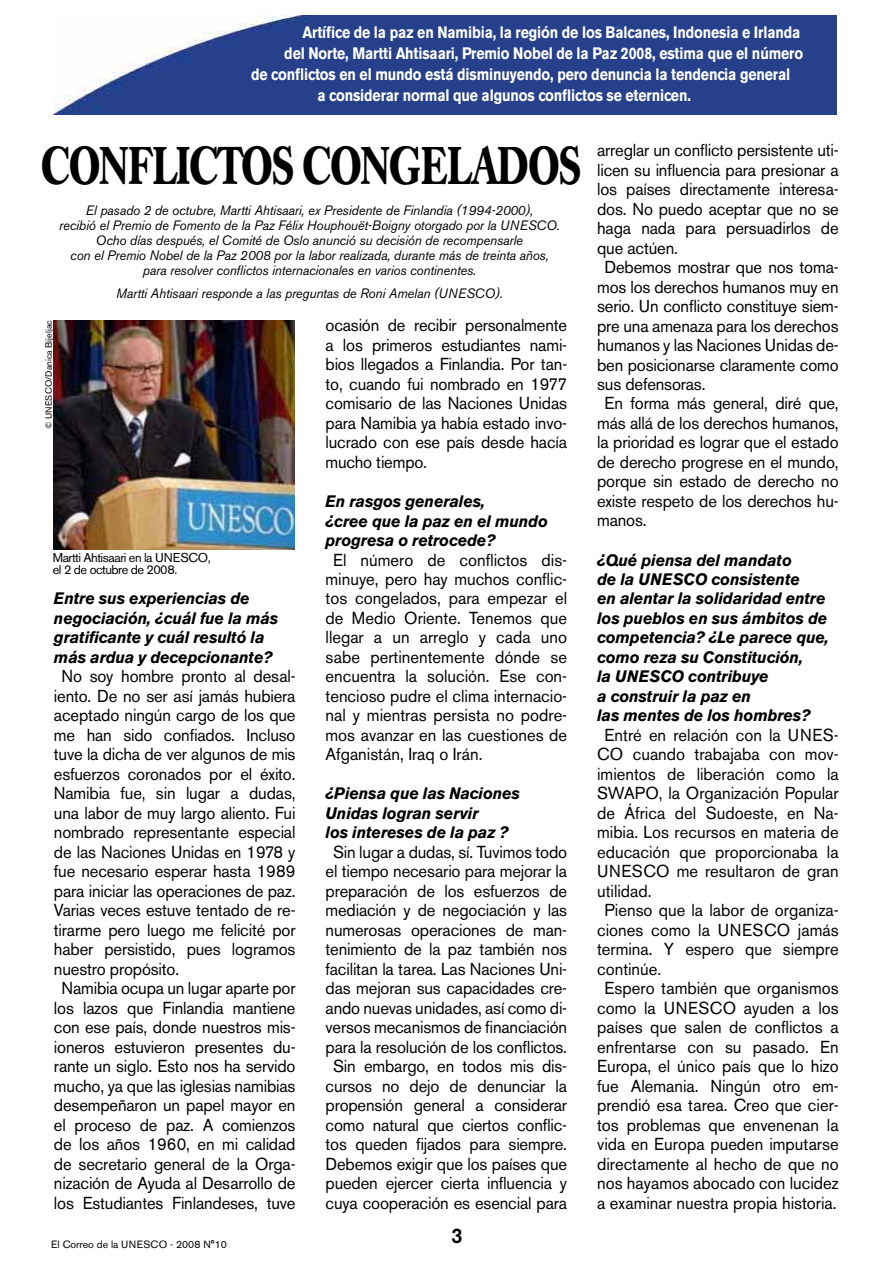
<style>
.page{position:relative;width:893px;height:1263px;background:#fff}
.page>*{position:absolute;margin:0;border:0;box-sizing:border-box;transform-origin:0 0}
.t1{font:700 52.5px "Caslon Book BE";letter-spacing:-.02em;color:#000;scale:.71 1}
.t2{font:500 21px "Akzidenz Grotesk BE";color:#000;scale:.96 1}
.t3{font:17.25px/19.5px "Akzidenz Grotesk BE";letter-spacing:-.01em;color:#000;text-align:justify;scale:.96 1}
.t4{font:italic 700 16.5px/19.5px "Akzidenz Grotesk BE";letter-spacing:-.01em;color:#000;scale:.96 1}
.t5{font:700 16.5px "Akzidenz Grotesk BE";letter-spacing:-.01em;color:#fff;scale:.85 1}
.t6{font:italic 13.5px/15px "Akzidenz Grotesk BE";letter-spacing:-.01em;color:#000;text-align:center;scale:.96 1}
.t7{font:12.75px/12px "Akzidenz Grotesk BE";letter-spacing:-.04em;color:#000}
.t8{font:10.5px "Akzidenz Grotesk BE";color:#000}
.t9{font:9px "Akzidenz Grotesk BE";color:#000}
</style>
<div class="page">
<img style="left:54px;top:15px;width:782px;height:100px">
<img style="left:53px;top:320px;width:242px;height:229px">
<p class="t5" style="left:303px;top:27px;width:587px">Artífice de la paz en Namibia, la región de los Balcanes, Indonesia e Irlanda</p>
<p class="t5" style="left:284px;top:48px;width:612px">del Norte, Martti Ahtisaari, Premio Nobel de la Paz 2008, estima que el número</p>
<p class="t5" style="left:251px;top:69px;width:636px">de conflictos en el mundo está disminuyendo, pero denuncia la tendencia general</p>
<p class="t5" style="left:317px;top:90px;width:441px">a considerar normal que algunos conflictos se eternicen.</p>
<p class="t3" style="left:597px;top:142px;width:253px">arreglar un conflicto persistente uti-</p>
<p class="t3" style="left:597px;top:162px;width:253px">licen su influencia para presionar a</p>
<p class="t3" style="left:597px;top:181px;width:253px">los países directamente interesa-</p>
<p class="t3" style="left:597px;top:201px;width:253px">dos. No puedo aceptar que no se</p>
<p class="t3" style="left:597px;top:220px;width:253px">haga nada para persuadirlos de</p>
<p class="t3" style="left:597px;top:240px;width:86px">que actúen.</p>
<p class="t3" style="left:605px;top:259px;width:245px">Debemos mostrar que nos toma-</p>
<p class="t3" style="left:597px;top:279px;width:253px">mos los derechos humanos muy en</p>
<p class="t3" style="left:597px;top:298px;width:253px">serio. Un conflicto constituye siem-</p>
<p class="t3" style="left:597px;top:318px;width:253px">pre una amenaza para los derechos</p>
<p class="t3" style="left:597px;top:337px;width:253px">humanos y las Naciones Unidas de-</p>
<p class="t3" style="left:597px;top:357px;width:253px">ben posicionarse claramente como</p>
<p class="t3" style="left:597px;top:376px;width:114px">sus defensoras.</p>
<p class="t3" style="left:605px;top:396px;width:245px">En forma más general, diré que,</p>
<p class="t3" style="left:597px;top:415px;width:253px">más allá de los derechos humanos,</p>
<p class="t3" style="left:597px;top:435px;width:253px">la prioridad es lograr que el estado</p>
<p class="t3" style="left:597px;top:454px;width:253px">de derecho progrese en el mundo,</p>
<p class="t3" style="left:597px;top:473px;width:253px">porque sin estado de derecho no</p>
<p class="t3" style="left:597px;top:493px;width:253px">existe respeto de los derechos hu-</p>
<p class="t3" style="left:597px;top:512px;width:53px">manos.</p>
<p class="t4" style="left:597px;top:551px;width:243px">¿Qué piensa del mandato<br>de la UNESCO consistente<br>en alentar la solidaridad entre los pueblos en sus ámbitos de competencia? ¿Le parece que, como reza su Constitución,<br>la UNESCO contribuye<br>a construir la paz en<br>las mentes de los hombres?</p>
<p class="t3" style="left:605px;top:727px;width:245px">Entré en relación con la UNES-</p>
<p class="t3" style="left:597px;top:746px;width:253px">CO cuando trabajaba con mov-</p>
<p class="t3" style="left:597px;top:766px;width:253px">imientos de liberación como la</p>
<p class="t3" style="left:597px;top:785px;width:253px">SWAPO, la Organización Popular</p>
<p class="t3" style="left:597px;top:805px;width:253px">de África del Sudoeste, en Na-</p>
<p class="t3" style="left:597px;top:824px;width:253px">mibia. Los recursos en materia de</p>
<p class="t3" style="left:597px;top:844px;width:253px">educación que proporcionaba la</p>
<p class="t3" style="left:597px;top:863px;width:253px">UNESCO me resultaron de gran</p>
<p class="t3" style="left:597px;top:883px;width:58px">utilidad.</p>
<p class="t3" style="left:605px;top:902px;width:245px">Pienso que la labor de organiza-</p>
<p class="t3" style="left:597px;top:922px;width:253px">ciones como la UNESCO jamás</p>
<p class="t3" style="left:597px;top:941px;width:253px">termina. Y espero que siempre</p>
<p class="t3" style="left:597px;top:961px;width:68px">continúe.</p>
<p class="t3" style="left:605px;top:980px;width:245px">Espero también que organismos</p>
<p class="t3" style="left:597px;top:1000px;width:253px">como la UNESCO ayuden a los</p>
<p class="t3" style="left:597px;top:1019px;width:253px">países que salen de conflictos a</p>
<p class="t3" style="left:597px;top:1039px;width:253px">enfrentarse con su pasado. En</p>
<p class="t3" style="left:597px;top:1058px;width:253px">Europa, el único país que lo hizo</p>
<p class="t3" style="left:597px;top:1078px;width:253px">fue Alemania. Ningún otro em-</p>
<p class="t3" style="left:597px;top:1097px;width:253px">prendió esa tarea. Creo que cier-</p>
<p class="t3" style="left:597px;top:1117px;width:253px">tos problemas que envenenan la</p>
<p class="t3" style="left:597px;top:1136px;width:253px">vida en Europa pueden imputarse</p>
<p class="t3" style="left:597px;top:1156px;width:253px">directamente al hecho de que no</p>
<p class="t3" style="left:597px;top:1175px;width:253px">nos hayamos abocado con lucidez</p>
<p class="t3" style="left:597px;top:1195px;width:251px">a examinar nuestra propia historia.</p>
<h1 class="t1" style="left:41px;top:144px;width:762px">CONFLICTOS CONGELADOS</h1>
<p class="t6" style="left:59px;top:205px;width:523px">El pasado 2 de octubre, Martti Ahtisaari, ex Presidente de Finlandia (1994-2000),<br>recibió el Premio de Fomento de la Paz Félix Houphouët-Boigny otorgado por la UNESCO.<br>Ocho días después, el Comité de Oslo anunció su decisión de recompensarle<br>con el Premio Nobel de la Paz 2008 por la labor realizada, durante más de treinta años, para resolver conflictos internacionales en varios continentes.</p>
<p class="t6" style="left:116px;top:287px;width:404px">Martti Ahtisaari responde a las preguntas de Roni Amelan (UNESCO).</p>
<p class="t3" style="left:325px;top:317px;width:253px">ocasión de recibir personalmente a los primeros estudiantes nami&shy;bios llegados a Finlandia. Por tan&shy;to, cuando fui nombrado en 1977 comisario de las Naciones Unidas para Namibia ya había estado invo&shy;lucrado con ese país desde hacía mucho tiempo.</p>
<p class="t4" style="left:325px;top:493px;width:233px">En rasgos generales,<br>¿cree que la paz en el mundo progresa o retrocede?</p>
<p class="t3" style="left:325px;top:552px;width:253px;text-indent:7px">El número de conflictos dis&shy;minuye, pero hay muchos conflic&shy;tos congelados, para empezar el de Medio Oriente. Tenemos que llegar a un arreglo y cada uno sabe pertinentemente dónde se encuentra la solución. Ese con&shy;tencioso pudre el clima internacio&shy;nal y mientras persista no podre&shy;mos avanzar en las cuestiones de Afganistán, Iraq o Irán.</p>
<p class="t4" style="left:325px;top:785px;width:204px">¿Piensa que las Naciones<br>Unidas logran servir<br>los intereses de la paz ?</p>
<p class="t3" style="left:325px;top:844px;width:253px;text-align:center">Sin lugar a dudas, sí. Tuvimos todo el tiempo necesario para mejorar la preparación de los esfuerzos de mediación y de negociación y las numerosas operaciones de man&shy;tenimiento de la paz también nos facilitan la tarea. Las Naciones Uni&shy;das mejoran sus capacidades cre&shy;ando nuevas unidades, así como di&shy;versos mecanismos de financiación para la resolución de los conflictos.<br>Sin embargo, en todos mis dis&shy;cursos no dejo de denunciar la propensión general a considerar como natural que ciertos conflic&shy;tos queden fijados para siempre.<br>Debemos exigir que los países que pueden ejercer cierta influencia y cuya cooperación es esencial para</p>
<p class="t9" style="left:45px;top:429px;width:111px;rotate:-90deg">© UNESCO/Danica Bijeljac</p>
<p class="t7" style="left:53px;top:553px;width:159px">Martti Ahtisaari en la UNESCO, el 2 de octubre de 2008.</p>
<p class="t4" style="left:54px;top:590px;width:235px">Entre sus experiencias de negociación, ¿cuál fue la más gratificante y cuál resultó la más ardua y decepcionante?</p>
<p class="t3" style="left:61px;top:669px;width:245px">No soy hombre pronto al desal-</p>
<p class="t3" style="left:54px;top:688px;width:253px">iento. De no ser así jamás hubiera</p>
<p class="t3" style="left:54px;top:708px;width:253px">aceptado ningún cargo de los que</p>
<p class="t3" style="left:54px;top:727px;width:253px">me han sido confiados. Incluso</p>
<p class="t3" style="left:54px;top:746px;width:253px">tuve la dicha de ver algunos de mis</p>
<p class="t3" style="left:54px;top:766px;width:253px">esfuerzos coronados por el éxito.</p>
<p class="t3" style="left:54px;top:785px;width:253px">Namibia fue, sin lugar a dudas,</p>
<p class="t3" style="left:54px;top:805px;width:253px">una labor de muy largo aliento. Fui</p>
<p class="t3" style="left:54px;top:824px;width:253px">nombrado representante especial</p>
<p class="t3" style="left:54px;top:844px;width:253px">de las Naciones Unidas en 1978 y</p>
<p class="t3" style="left:54px;top:863px;width:253px">fue necesario esperar hasta 1989</p>
<p class="t3" style="left:54px;top:883px;width:253px">para iniciar las operaciones de paz.</p>
<p class="t3" style="left:54px;top:902px;width:253px">Varias veces estuve tentado de re-</p>
<p class="t3" style="left:54px;top:922px;width:253px">tirarme pero luego me felicité por</p>
<p class="t3" style="left:54px;top:941px;width:253px">haber persistido, pues logramos</p>
<p class="t3" style="left:54px;top:961px;width:132px">nuestro propósito.</p>
<p class="t3" style="left:61px;top:980px;width:245px">Namibia ocupa un lugar aparte por</p>
<p class="t3" style="left:54px;top:1000px;width:253px">los lazos que Finlandia mantiene</p>
<p class="t3" style="left:54px;top:1019px;width:253px">con ese país, donde nuestros mis-</p>
<p class="t3" style="left:54px;top:1039px;width:253px">ioneros estuvieron presentes du-</p>
<p class="t3" style="left:54px;top:1058px;width:253px">rante un siglo. Esto nos ha servido</p>
<p class="t3" style="left:54px;top:1078px;width:253px">mucho, ya que las iglesias namibias</p>
<p class="t3" style="left:54px;top:1097px;width:253px">desempeñaron un papel mayor en</p>
<p class="t3" style="left:54px;top:1117px;width:253px">el proceso de paz. A comienzos</p>
<p class="t3" style="left:54px;top:1136px;width:253px">de los años 1960, en mi calidad</p>
<p class="t3" style="left:54px;top:1156px;width:253px">de secretario general de la Orga-</p>
<p class="t3" style="left:54px;top:1175px;width:253px">nización de Ayuda al Desarrollo de</p>
<p class="t3" style="left:54px;top:1195px;width:253px">los Estudiantes Finlandeses, tuve</p>
<p class="t8" style="left:51px;top:1240px;width:177px">El Correo de la UNESCO - 2008 N°10</p>
<p class="t2" style="left:451px;top:1228px;width:13px">3</p>
</div>
